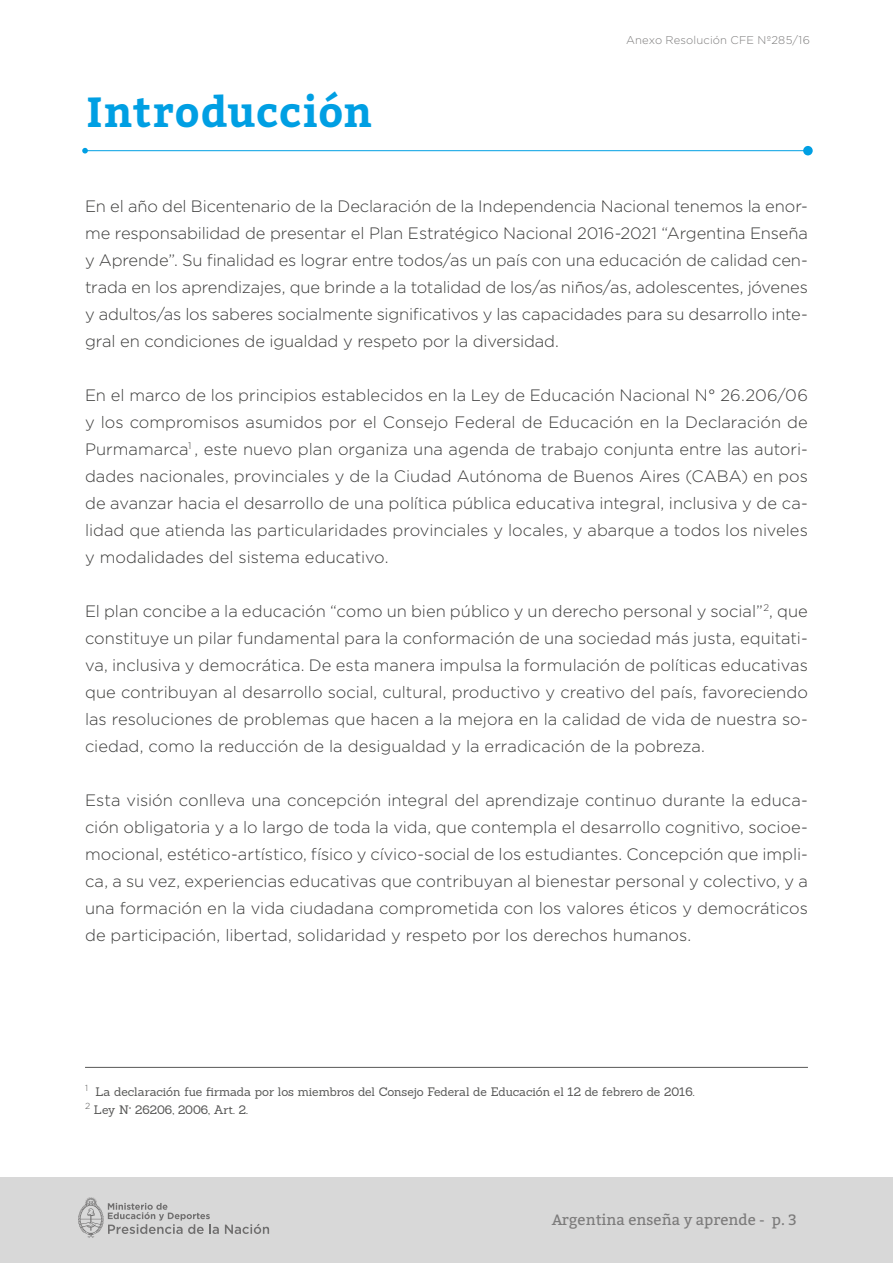
<style>
.page{position:relative;width:893px;height:1263px;background:#fff}
.page>*{position:absolute;margin:0;border:0;box-sizing:border-box;transform-origin:0 0}
.t1{font:700 42px "Bitter";letter-spacing:.02em;color:#009fe3}
.t2{font:300 16.5px/27px "Gotham";letter-spacing:-.005em;color:#3c3c3b;text-align:justify}
.t3{font:15px "Bitter";color:#7c7b7b}
.t4{font:12px/18px "Sanchez";letter-spacing:-.005em;color:#575756}
.t5{font:300 11.25px "Gotham";letter-spacing:.015em;color:#7c7b7b}
</style>
<div class="page">
<div style="left:0;top:1178px;width:893px;height:85px;background:#d8d8d8"></div>
<svg style="left:225px;top:1224px;width:44px;height:10px"></svg>
<svg style="left:78px;top:1197px;width:141px;height:41px"></svg>
<hr style="left:85px;top:150px;width:723px;height:1px;background:#009fe3">
<svg style="left:82px;top:148px;width:6px;height:5px"></svg>
<div style="left:803px;top:146px;width:10px;height:9px;background:#009fe3;border-radius:50%"></div>
<hr style="left:85px;top:1067px;width:723px;height:1px;background:#575756">
<h1 class="t1" style="left:86px;top:85px;width:287px">Introducción</h1>
<p class="t5" style="left:626px;top:34px;width:185px">Anexo Resolución CFE Nº285/16</p>
<p class="t2" style="left:85px;top:192px;width:724px">En el año del Bicentenario de la Declaración de la Independencia Nacional tenemos la enor&shy;me responsabilidad de presentar el Plan Estratégico Nacional 2016-2021 “Argentina Enseña y Aprende”. Su finalidad es lograr entre todos/as un país con una educación de calidad cen&shy;trada en los aprendizajes, que brinde a la totalidad de los/as niños/as, adolescentes, jóvenes y adultos/as los saberes socialmente significativos y las capacidades para su desarrollo inte&shy;gral en condiciones de igualdad y respeto por la diversidad.</p>
<p class="t2" style="left:85px;top:381px;width:724px">En el marco de los principios establecidos en la Ley de Educación Nacional N° 26.206/06 y los compromisos asumidos por el Consejo Federal de Educación en la Declaración de Purmamarca<sup>1</sup> , este nuevo plan organiza una agenda de trabajo conjunta entre las autori&shy;dades nacionales, provinciales y de la Ciudad Autónoma de Buenos Aires (CABA) en pos de avanzar hacia el desarrollo de una política pública educativa integral, inclusiva y de ca&shy;lidad que atienda las particularidades provinciales y locales, y abarque a todos los niveles y modalidades del sistema educativo.</p>
<p class="t2" style="left:85px;top:597px;width:724px">El plan concibe a la educación “como un bien público y un derecho personal y social”<sup>2</sup>, que constituye un pilar fundamental para la conformación de una sociedad más justa, equitati&shy;va, inclusiva y democrática. De esta manera impulsa la formulación de políticas educativas que contribuyan al desarrollo social, cultural, productivo y creativo del país, favoreciendo las resoluciones de problemas que hacen a la mejora en la calidad de vida de nuestra so&shy;ciedad, como la reducción de la desigualdad y la erradicación de la pobreza.</p>
<p class="t2" style="left:85px;top:786px;width:724px">Esta visión conlleva una concepción integral del aprendizaje continuo durante la educa&shy;ción obligatoria y a lo largo de toda la vida, que contempla el desarrollo cognitivo, socioe&shy;mocional, estético-artístico, físico y cívico-social de los estudiantes. Concepción que impli&shy;ca, a su vez, experiencias educativas que contribuyan al bienestar personal y colectivo, y a una formación en la vida ciudadana comprometida con los valores éticos y democráticos de participación, libertad, solidaridad y respeto por los derechos humanos.</p>
<p class="t4" style="left:85px;top:1083px;width:611px"><sup>1</sup> La declaración fue firmada por los miembros del Consejo Federal de Educación el 12 de febrero de 2016.<br><sup>2</sup> Ley N° 26206, 2006, Art. 2.</p>
<p class="t3" style="left:552px;top:1210px;width:246px">Argentina enseña y aprende - p. 3</p>
</div>
